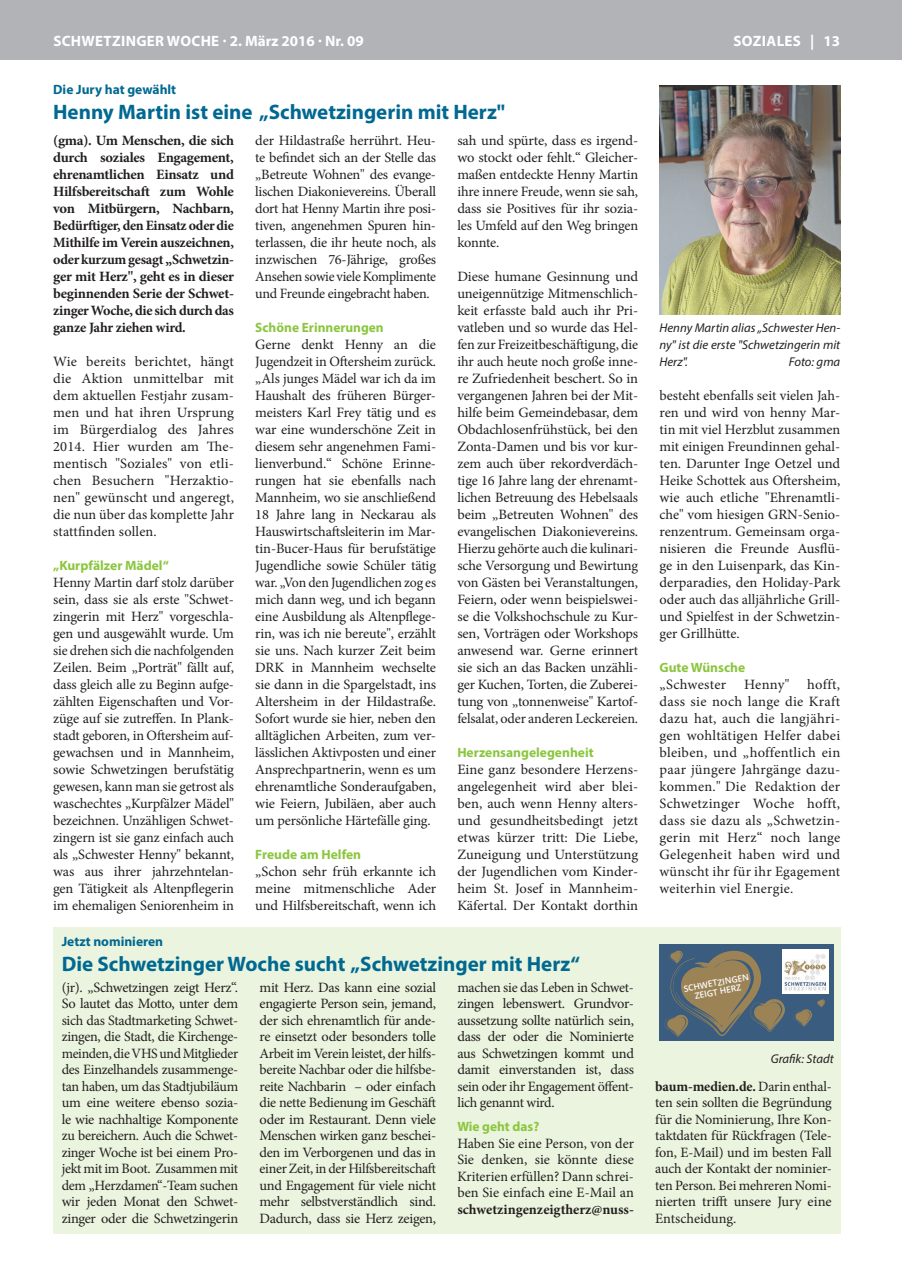
<style>
.page{position:relative;width:902px;height:1280px;background:#fff}
.page>*{position:absolute;margin:0;border:0;box-sizing:border-box;transform-origin:0 0}
.t1{font:700 21px "Myriad Pro";color:#006991}
.t2{font:700 15px "Myriad Pro";letter-spacing:.02em;color:#fff}
.t3{font:14.25px/17px "Minion Pro";letter-spacing:-.01em;color:#231f20;text-align:justify}
.t4{font:700 14.25px/17px "Minion Pro";letter-spacing:-.015em;color:#231f20;text-align:justify}
.t5{font:14.25px "Minion Pro";letter-spacing:.015em;color:#231f20}
.t6{font:700 13.5px "Myriad Pro";color:#8bc63e}
.t7{font:700 13.5px "Myriad Pro";color:#006991}
.t8{font:italic 12.75px/17px "Myriad Pro";color:#231f20;text-align:justify}
.t9{font:600 8.55px/9.1px "Open Sans";color:#fff;text-align:center}
.s1{font-weight:700}
</style>
<div class="page">
<div style="left:0;top:0;width:901px;height:60px;background:#b2b3b7"></div>
<div style="left:53px;top:927px;width:787px;height:306px;background:#ebf4de"></div>
<div style="left:659px;top:944px;width:174px;height:97px;background:#3a5c7f"></div>
<div style="left:782px;top:950px;width:46px;height:44px;background:#fff"></div>
<img style="left:785px;top:954px;width:40px;height:36px">
<svg style="left:793px;top:999px;width:32px;height:28px"></svg>
<svg style="left:664px;top:949px;width:121px;height:88px"></svg>
<img style="left:659px;top:85px;width:181px;height:230px">
<p class="t2" style="left:53px;top:31px;width:312px">SCHWETZINGER WOCHE · 2. März 2016 · Nr. 09</p>
<p class="t2" style="left:733px;top:31px;width:108px">Soziales | 13</p>
<p class="t7" style="left:53px;top:80px;width:124px">Die Jury hat gewählt</p>
<h1 class="t1" style="left:53px;top:98px;width:453px">Henny Martin ist eine „Schwetzingerin mit Herz"</h1>
<p class="t4" style="left:53px;top:131px;width:182px">(gma). Um Menschen, die sich durch soziales Engagement, ehrenamtlichen Einsatz und Hilfsbereitschaft zum Wohle von Mitbürgern, Nachbarn, Bedürftiger, den Einsatz oder die Mithilfe im Verein auszeichnen, oder kurzum gesagt „Schwetzin&shy;ger mit Herz", geht es in dieser beginnenden Serie der Schwet&shy;zinger Woche, die sich durch das ganze Jahr ziehen wird.</p>
<p class="t3" style="left:53px;top:353px;width:182px">Wie bereits berichtet, hängt die Aktion unmittelbar mit dem aktuellen Festjahr zusam&shy;men und hat ihren Ursprung im Bürgerdialog des Jahres 2014. Hier wurden am The&shy;mentisch "Soziales" von etli&shy;chen Besuchern "Herzaktio&shy;nen" gewünscht und angeregt, die nun über das komplette Jahr stattfinden sollen.</p>
<p class="t6" style="left:53px;top:556px;width:117px">„Kurpfälzer Mädel“</p>
<p class="t3" style="left:53px;top:574px;width:182px">Henny Martin darf stolz darüber sein, dass sie als erste "Schwet&shy;zingerin mit Herz" vorgeschla&shy;gen und ausgewählt wurde. Um sie drehen sich die nachfolgenden Zeilen. Beim „Porträt" fällt auf, dass gleich alle zu Beginn aufge&shy;zählten Eigenschaften und Vor&shy;züge auf sie zutreffen. In Plank&shy;stadt geboren, in Oftersheim auf&shy;gewachsen und in Mannheim, sowie Schwetzingen berufstätig gewesen, kann man sie getrost als waschechtes „Kurpfälzer Mädel" bezeichnen. Unzähligen Schwet&shy;zingern ist sie ganz einfach auch als „Schwester Henny" bekannt, was aus ihrer jahrzehntelan&shy;gen Tätigkeit als Altenpflegerin im ehemaligen Seniorenheim in</p>
<p class="t3" style="left:255px;top:132px;width:182px">der Hildastraße herrührt. Heu&shy;te befindet sich an der Stelle das „Betreute Wohnen" des evange&shy;lischen Diakonievereins. Überall dort hat Henny Martin ihre posi&shy;tiven, angenehmen Spuren hin&shy;terlassen, die ihr heute noch, als inzwischen 76-Jährige, großes Ansehen sowie viele Komplimente und Freunde eingebracht haben.</p>
<p class="t6" style="left:255px;top:318px;width:130px">Schöne Erinnerungen</p>
<p class="t3" style="left:255px;top:336px;width:182px">Gerne denkt Henny an die Jugendzeit in Oftersheim zurück. „Als junges Mädel war ich da im Haushalt des früheren Bürger&shy;meisters Karl Frey tätig und es war eine wunderschöne Zeit in diesem sehr angenehmen Fami&shy;lienverbund.“ Schöne Erinne&shy;rungen hat sie ebenfalls nach Mannheim, wo sie anschließend 18 Jahre lang in Neckarau als Hauswirtschaftsleiterin im Mar&shy;tin-Bucer-Haus für berufstätige Jugendliche sowie Schüler tätig war. „Von den Jugendlichen zog es mich dann weg, und ich begann eine Ausbildung als Altenpflege&shy;rin, was ich nie bereute", erzählt sie uns. Nach kurzer Zeit beim DRK in Mannheim wechselte sie dann in die Spargelstadt, ins Altersheim in der Hildastraße.<br>Sofort wurde sie hier, neben den alltäglichen Arbeiten, zum ver&shy;lässlichen Aktivposten und einer Ansprechpartnerin, wenn es um ehrenamtliche Sonderaufgaben, wie Feiern, Jubiläen, aber auch um persönliche Härtefälle ging.</p>
<p class="t6" style="left:255px;top:846px;width:107px">Freude am Helfen</p>
<p class="t3" style="left:255px;top:863px;width:182px">„Schon sehr früh erkannte ich meine mitmenschliche Ader und Hilfsbereitschaft, wenn ich</p>
<p class="t3" style="left:457px;top:132px;width:182px">sah und spürte, dass es irgend&shy;wo stockt oder fehlt.“ Gleicher&shy;maßen entdeckte Henny Martin ihre innere Freude, wenn sie sah, dass sie Positives für ihr sozia&shy;les Umfeld auf den Weg bringen konnte.</p>
<p class="t3" style="left:457px;top:268px;width:182px">Diese humane Gesinnung und uneigennützige Mitmenschlich&shy;keit erfasste bald auch ihr Pri&shy;vatleben und so wurde das Hel&shy;fen zur Freizeitbeschäftigung, die ihr auch heute noch große inne&shy;re Zufriedenheit beschert. So in vergangenen Jahren bei der Mit&shy;hilfe beim Gemeindebasar, dem Obdachlosenfrühstück, bei den Zonta-Damen und bis vor kur&shy;zem auch über rekordverdäch&shy;tige 16 Jahre lang der ehrenamt&shy;lichen Betreuung des Hebelsaals beim „Betreuten Wohnen" des evangelischen Diakonievereins.<br>Hierzu gehörte auch die kulinari&shy;sche Versorgung und Bewirtung von Gästen bei Veranstaltungen, Feiern, oder wenn beispielswei&shy;se die Volkshochschule zu Kur&shy;sen, Vorträgen oder Workshops anwesend war. Gerne erinnert sie sich an das Backen unzähli&shy;ger Kuchen, Torten, die Zuberei&shy;tung von „tonnenweise" Kartof&shy;felsalat, oder anderen Leckereien.</p>
<p class="t6" style="left:457px;top:743px;width:138px">Herzensangelegenheit</p>
<p class="t3" style="left:457px;top:761px;width:182px">Eine ganz besondere Herzens&shy;angelegenheit wird aber blei&shy;ben, auch wenn Henny alters&shy;und gesundheitsbedingt jetzt etwas kürzer tritt: Die Liebe, Zuneigung und Unterstützung der Jugendlichen vom Kinder&shy;heim St. Josef in Mannheim-Käfertal. Der Kontakt dorthin</p>
<p class="t7" style="left:62px;top:932px;width:103px">Jetzt nominieren</p>
<h1 class="t1" style="left:62px;top:950px;width:519px">Die Schwetzinger Woche sucht „Schwetzinger mit Herz“</h1>
<p class="t3" style="left:62px;top:979px;width:178px;line-height:16.5px">(jr). „Schwetzingen zeigt Herz“.<br>So lautet das Motto, unter dem sich das Stadtmarketing Schwet&shy;zingen, die Stadt, die Kirchenge&shy;meinden, die VHS und Mitglieder des Einzelhandels zusammenge&shy;tan haben, um das Stadtjubiläum um eine weitere ebenso sozia&shy;le wie nachhaltige Komponente zu bereichern. Auch die Schwet&shy;zinger Woche ist bei einem Pro&shy;jekt mit im Boot. Zusammen mit dem „Herzdamen“-Team suchen wir jeden Monat den Schwet&shy;zinger oder die Schwetzingerin</p>
<p class="t3" style="left:259px;top:979px;width:178px;line-height:16.5px">mit Herz. Das kann eine sozial engagierte Person sein, jemand, der sich ehrenamtlich für ande&shy;re einsetzt oder besonders tolle Arbeit im Verein leistet, der hilfs&shy;bereite Nachbar oder die hilfsbe&shy;reite Nachbarin – oder einfach die nette Bedienung im Geschäft oder im Restaurant. Denn viele Menschen wirken ganz beschei&shy;den im Verborgenen und das in einer Zeit, in der Hilfsbereitschaft und Engagement für viele nicht mehr selbstverständlich sind.<br>Dadurch, dass sie Herz zeigen,</p>
<p class="t3" style="left:457px;top:979px;width:178px;line-height:16.5px">machen sie das Leben in Schwet&shy;zingen lebenswert. Grundvor&shy;aussetzung sollte natürlich sein, dass der oder die Nominierte aus Schwetzingen kommt und damit einverstanden ist, dass sein oder ihr Engagement öffent&shy;lich genannt wird.</p>
<p class="t6" style="left:457px;top:1118px;width:83px">Wie geht das?</p>
<p class="t3" style="left:457px;top:1135px;width:178px;line-height:16.5px">Haben Sie eine Person, von der Sie denken, sie könnte diese Kriterien erfüllen? Dann schrei&shy;ben Sie einfach eine E-Mail an</p>
<p class="t4" style="left:457px;top:1200px;width:178px">schwetzingenzeigtherz@nuss-</p>
<p class="t8" style="left:659px;top:319px;width:182px">Henny Martin alias „Schwester Hen&shy;ny" ist die erste "Schwetzingerin mit Herz".</p>
<p class="t8" style="left:788px;top:353px;width:53px">Foto: gma</p>
<p class="t3" style="left:659px;top:387px;width:182px">besteht ebenfalls seit vielen Jah&shy;ren und wird von henny Mar&shy;tin mit viel Herzblut zusammen mit einigen Freundinnen gehal&shy;ten. Darunter Inge Oetzel und Heike Schottek aus Oftersheim, wie auch etliche "Ehrenamtli&shy;che" vom hiesigen GRN-Senio&shy;renzentrum. Gemeinsam orga&shy;nisieren die Freunde Ausflü&shy;ge in den Luisenpark, das Kin&shy;derparadies, den Holiday-Park oder auch das alljährliche Grill&shy;und Spielfest in der Schwetzin&shy;ger Grillhütte.</p>
<p class="t6" style="left:659px;top:658px;width:87px">Gute Wünsche</p>
<p class="t5" style="left:659px;top:675px;width:68px">„Schwester</p>
<p class="t3" style="left:744px;top:676px;width:47px">Henny"</p>
<p class="t3" style="left:659px;top:676px;width:182px;text-indent:148px">hofft, dass sie noch lange die Kraft dazu hat, auch die langjähri&shy;gen wohltätigen Helfer dabei bleiben, und „hoffentlich ein paar jüngere Jahrgänge dazu&shy;kommen." Die Redaktion der Schwetzinger Woche hofft, dass sie dazu als „Schwetzin&shy;gerin mit Herz“ noch lange Gelegenheit haben wird und wünscht ihr für ihr Egagement weiterhin viel Energie.</p>
<p class="t9" style="left:682px;top:984px;width:68px;rotate:-10deg">SCHWETZINGEN<br>ZEIGT HERZ</p>
<p class="t8" style="left:770px;top:1050px;width:65px">Grafik: Stadt</p>
<p class="t3" style="left:655px;top:1078px;width:178px;line-height:16.5px"><span class="s1">baum-medien.de.</span> Darin enthal&shy;ten sein sollten die Begründung für die Nominierung, Ihre Kon&shy;taktdaten für Rückfragen (Tele&shy;fon, E-Mail) und im besten Fall auch der Kontakt der nominier&shy;ten Person. Bei mehreren Nomi&shy;nierten trifft unsere Jury eine Entscheidung.</p>
</div>
